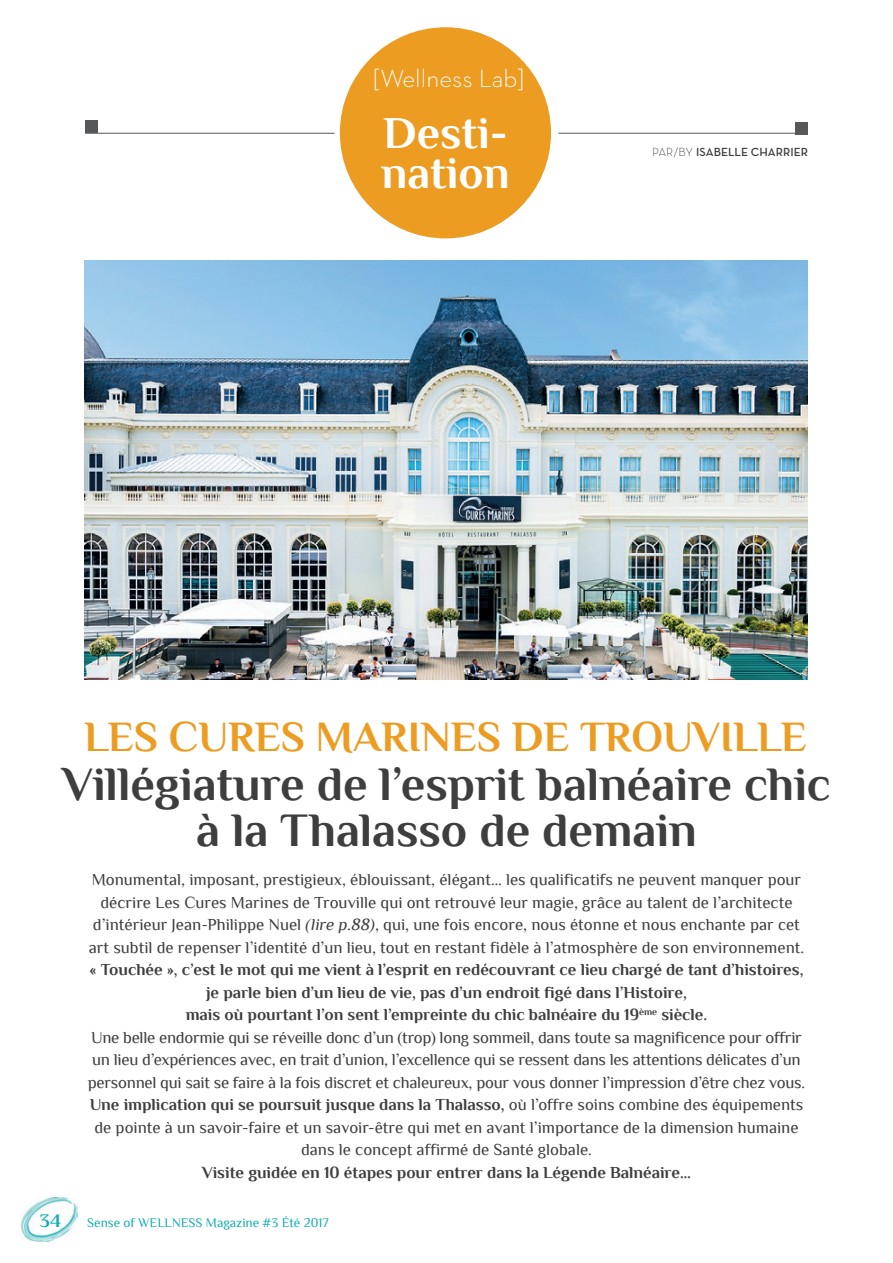
<style>
.page{position:relative;width:893px;height:1263px;background:#fff}
.page>*{position:absolute;margin:0;border:0;box-sizing:border-box;transform-origin:0 0}
.t1{font:700 48px/46.2px "Philosopher";color:#3e3e3f;text-align:center}
.t2{font:700 45.6px/40.5px "Philosopher";color:#fff}
.t3{font:700 43.2px "Philosopher";color:#ec9c21}
.t4{font:300 25.35px "Neutra Text";color:#fff}
.t5{font:700 19.2px "Philosopher";color:#13adb5}
.t6{font:16.8px/22.5px "Philosopher";color:#3e3e3f;text-align:center}
.t7{font:700 16.8px "Philosopher";color:#3e3e3f}
.t8{font:13.2px "Philosopher";color:#13adb5}
.t9{font:600 12px "Neutra Text";color:#3e3e3f}
.s1{font-weight:300}
.s2{font-style:italic}
.s3{font-weight:700}
</style>
<div class="page">
<img style="left:21px;top:1197px;width:56px;height:45px">
<hr style="left:558px;top:133px;width:250px;height:1px;background:#57585a">
<hr style="left:85px;top:133px;width:250px;height:1px;background:#57585a">
<div style="left:796px;top:122px;width:12px;height:12px;background:#57585a"></div>
<div style="left:85px;top:121px;width:12px;height:12px;background:#57585a"></div>
<div style="left:340px;top:27px;width:211px;height:211px;background:#ec9c21;border-radius:50%"></div>
<img style="left:85px;top:260px;width:723px;height:419px">
<h3 class="t4" style="left:373px;top:63px;width:153px">[Wellness Lab]</h3>
<h2 class="t2" style="left:381px;top:113px;width:130px">Desti&shy;nation</h2>
<p class="t9" style="left:652px;top:144px;width:157px"><span class="s1">PAR/BY</span> ISABELLE CHARRIER</p>
<h3 class="t3" style="left:84px;top:713px;width:724px">LES CURES MARINES DE TROUVILLE</h3>
<h1 class="t1" style="left:62px;top:761px;width:770px">Villégiature de l’esprit balnéaire chic à la Thalasso de demain</h1>
<p class="t6" style="left:89px;top:869px;width:717px">Monumental, imposant, prestigieux, éblouissant, élégant… les qualificatifs ne peuvent manquer pour décrire Les Cures Marines de Trouville qui ont retrouvé leur magie, grâce au talent de l’architecte d’intérieur Jean-Philippe Nuel <span class="s2">(lire p.88)</span>, qui, une fois encore, nous étonne et nous enchante par cet art subtil de repenser l’identité d’un lieu, tout en restant fidèle à l’atmosphère de son environnement.</p>
<p class="t6" style="left:88px;top:959px;width:719px"><span class="s3">« Touchée », c’est le mot qui me vient à l’esprit en redécouvrant ce lieu chargé de tant d’histoires, je parle bien d’un lieu de vie, pas d’un endroit figé dans l’Histoire,<br>mais où pourtant l’on sent l’empreinte du chic balnéaire du 19</span><sup>ème</sup> <span class="s3">siècle.<br></span>Une belle endormie qui se réveille donc d’un (trop) long sommeil, dans toute sa magnificence pour offrir un lieu d’expériences avec, en trait d’union, l’excellence qui se ressent dans les attentions délicates d’un personnel qui sait se faire à la fois discret et chaleureux, pour vous donner l’impression d’être chez vous.<br><span class="s3">Une implication qui se poursuit jusque dans la Thalasso,</span> où l’offre soins combine des équipements de pointe à un savoir-faire et un savoir-être qui met en avant l’importance de la dimension humaine dans le concept affirmé de Santé globale.</p>
<p class="t7" style="left:202px;top:1163px;width:490px">Visite guidée en 10 étapes pour entrer dans la Légende Balnéaire…</p>
<p class="t5" style="left:40px;top:1210px;width:23px">34</p>
<p class="t8" style="left:87px;top:1215px;width:243px">Sense of WELLNESS Magazine #3 Été 2017</p>
</div>
